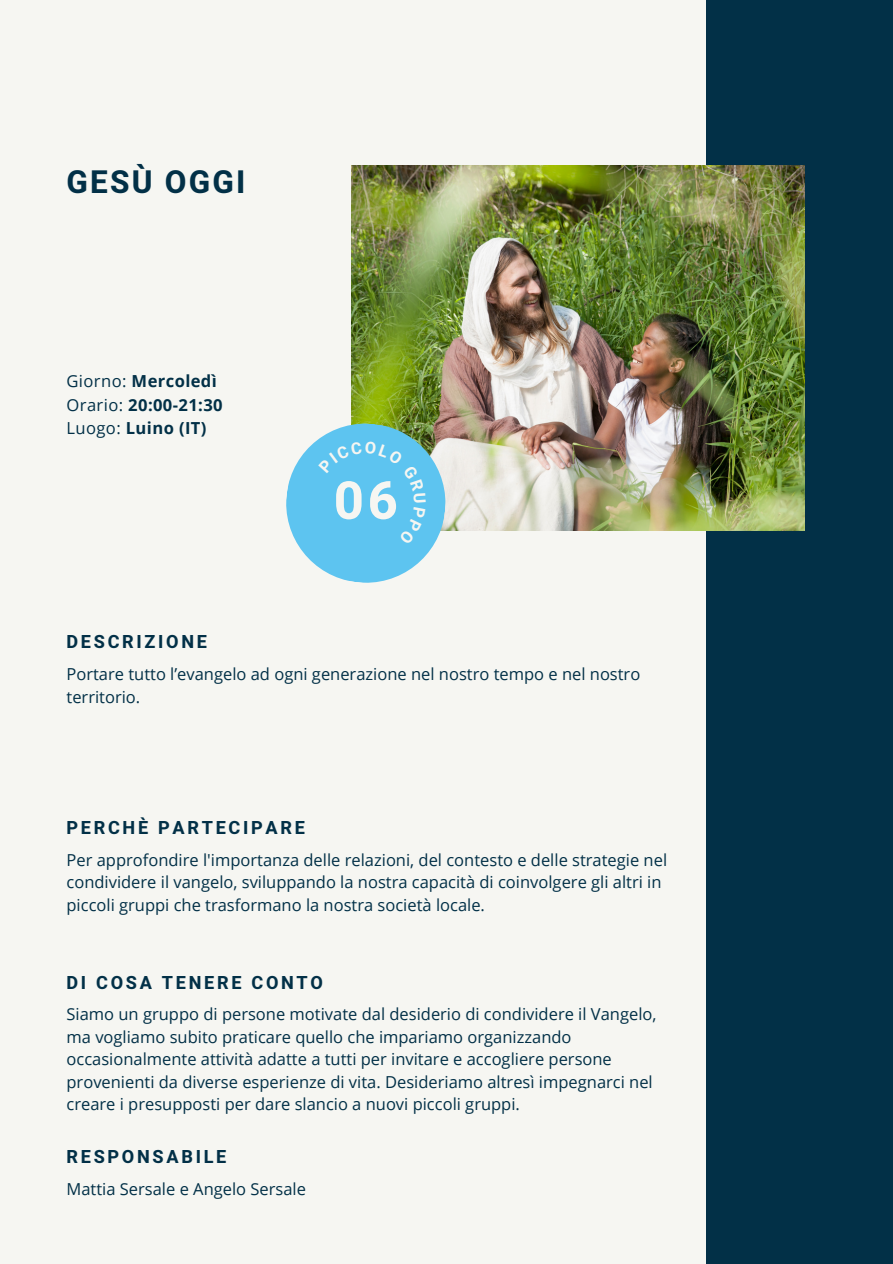
<style>
.page{position:relative;width:893px;height:1264px;background:#fff}
.page>*{position:absolute;margin:0;border:0;box-sizing:border-box;transform-origin:0 0}
.t1{font:700 52.5px "Heebo";color:#f6f6f2}
.t2{font:700 31.5px "Heebo";letter-spacing:.07em;color:#023047}
.t3{font:700 18px "Heebo";letter-spacing:.15em;color:#023047}
.t4{font:16.5px/22.5px "Open Sans";color:#023047}
.t5{font:700 16.5px "Open Sans";letter-spacing:.025em;color:#023047}
.s1{font-weight:400}
</style>
<div class="page">
<div style="left:0;top:0;width:892px;height:1263px;background:#f6f6f2"></div>
<div style="left:706px;top:0;width:186px;height:1263px;background:#023047"></div>
<img style="left:351px;top:166px;width:453px;height:364px">
<svg style="left:286px;top:419px;width:164px;height:164px"></svg>
<p class="t2" style="left:66px;top:160px;width:180px">GESÙ OGGI</p>
<p class="t5" style="left:66px;top:369px;width:152px"><span class="s1">Giorno:</span> Mercoledì</p>
<p class="t5" style="left:66px;top:393px;width:158px"><span class="s1">Orario:</span> 20:00-21:30</p>
<p class="t5" style="left:66px;top:416px;width:141px"><span class="s1">Luogo:</span> Luino (IT)</p>
<p class="t3" style="left:66px;top:629px;width:142px">DESCRIZIONE</p>
<p class="t1" style="left:334px;top:464px;width:66px">06</p>
<p class="t4" style="left:66px;top:662px;width:575px">Portare tutto l’evangelo ad ogni generazione nel nostro tempo e nel nostro territorio.</p>
<p class="t3" style="left:66px;top:814px;width:240px">PERCHÈ PARTECIPARE</p>
<p class="t4" style="left:66px;top:847px;width:602px">Per approfondire l'importanza delle relazioni, del contesto e delle strategie nel condividere il vangelo, sviluppando la nostra capacità di coinvolgere gli altri in piccoli gruppi che trasformano la nostra società locale.</p>
<p class="t3" style="left:66px;top:969px;width:258px">DI COSA TENERE CONTO</p>
<p class="t4" style="left:66px;top:1002px;width:591px">Siamo un gruppo di persone motivate dal desiderio di condividere il Vangelo, ma vogliamo subito praticare quello che impariamo organizzando occasionalmente attività adatte a tutti per invitare e accogliere persone provenienti da diverse esperienze di vita. Desideriamo altresì impegnarci nel creare i presupposti per dare slancio a nuovi piccoli gruppi.</p>
<p class="t3" style="left:66px;top:1144px;width:161px">RESPONSABILE</p>
<p class="t4" style="left:66px;top:1177px;width:241px">Mattia Sersale e Angelo Sersale</p>
</div>
